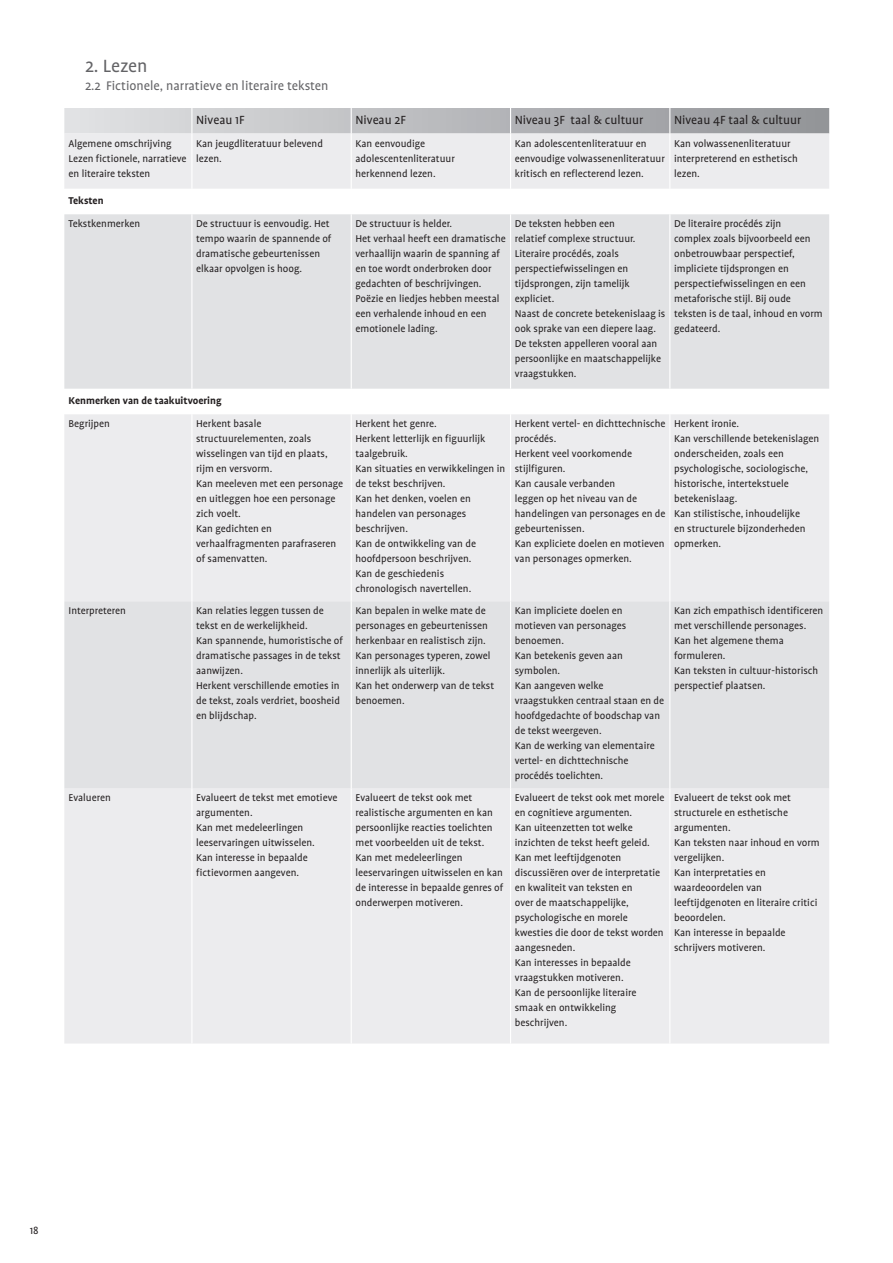
<style>
.page{position:relative;width:893px;height:1263px;background:#fff}
.page>*{position:absolute;margin:0;border:0;box-sizing:border-box;transform-origin:0 0}
.Subkop_groot{font:20.25px "Profile";color:#636366}
.Sub_Subkop{font:14.25px "Profile";color:#636366}
.Tabeltekst{font:13.5px "Profile";color:#231f20}
.t1{font:12px "Profile";color:#231f20}
.Tabeltekst-2{font:11.25px/15px "Profile";color:#231f20}
.Tabeltekst-3{font:700 11.25px "Profile";color:#231f20}
</style>
<div class="page">
<div style="left:64px;top:134px;width:765px;height:909px;background:#ececee"></div>
<svg style="left:64px;top:189px;width:765px;height:25px"></svg>
<svg style="left:64px;top:214px;width:765px;height:574px;background:#e6e6e8"></svg>
<svg style="left:64px;top:108px;width:765px;height:26px;background:#bbbcbf"></svg>
<hr style="left:191px;top:134px;width:1px;height:55px;background:#fff">
<hr style="left:351px;top:134px;width:1px;height:55px;background:#fff">
<hr style="left:510px;top:134px;width:1px;height:55px;background:#fff">
<hr style="left:669px;top:134px;width:1px;height:55px;background:#fff">
<hr style="left:191px;top:214px;width:1px;height:175px;background:#fff">
<hr style="left:351px;top:214px;width:1px;height:175px;background:#fff">
<hr style="left:510px;top:214px;width:1px;height:175px;background:#fff">
<hr style="left:669px;top:214px;width:1px;height:175px;background:#fff">
<hr style="left:191px;top:414px;width:1px;height:187px;background:#fff">
<hr style="left:351px;top:414px;width:1px;height:187px;background:#fff">
<hr style="left:510px;top:414px;width:1px;height:187px;background:#fff">
<hr style="left:669px;top:414px;width:1px;height:187px;background:#fff">
<hr style="left:191px;top:601px;width:1px;height:187px;background:#fff">
<hr style="left:351px;top:601px;width:1px;height:187px;background:#fff">
<hr style="left:510px;top:601px;width:1px;height:187px;background:#fff">
<hr style="left:669px;top:601px;width:1px;height:187px;background:#fff">
<hr style="left:191px;top:788px;width:1px;height:255px;background:#fff">
<hr style="left:351px;top:788px;width:1px;height:255px;background:#fff">
<hr style="left:510px;top:788px;width:1px;height:255px;background:#fff">
<hr style="left:669px;top:788px;width:1px;height:255px;background:#fff">
<p class="Subkop_groot" style="left:85px;top:55px;width:64px">2. Lezen</p>
<p class="Sub_Subkop" style="left:85px;top:78px;width:245px">2.2 Fictionele, narratieve en literaire teksten</p>
<p class="Tabeltekst" style="left:196px;top:113px;width:50px">Niveau 1F</p>
<p class="Tabeltekst" style="left:355px;top:113px;width:52px">Niveau 2F</p>
<p class="Tabeltekst" style="left:515px;top:113px;width:130px">Niveau 3F taal &amp; cultuur</p>
<p class="Tabeltekst" style="left:674px;top:113px;width:129px">Niveau 4F taal &amp; cultuur</p>
<p class="Tabeltekst-2" style="left:69px;top:136px;width:119px">Algemene omschrijving<br>Lezen fictionele, narratieve en literaire teksten</p>
<p class="Tabeltekst-2" style="left:196px;top:136px;width:128px">Kan jeugdliteratuur belevend lezen.</p>
<p class="Tabeltekst-2" style="left:355px;top:136px;width:101px">Kan eenvoudige adolescentenliteratuur herkennend lezen.</p>
<p class="Tabeltekst-2" style="left:515px;top:136px;width:152px">Kan adolescentenliteratuur en eenvoudige volwassenenliteratuur kritisch en reflecterend lezen.</p>
<p class="Tabeltekst-2" style="left:674px;top:136px;width:125px">Kan volwassenenliteratuur interpreterend en esthetisch lezen.</p>
<p class="Tabeltekst-3" style="left:69px;top:194px;width:36px">Teksten</p>
<p class="Tabeltekst-2" style="left:69px;top:216px;width:73px">Tekstkenmerken</p>
<p class="Tabeltekst-2" style="left:196px;top:216px;width:137px">De structuur is eenvoudig. Het tempo waarin de spannende of dramatische gebeurtenissen elkaar opvolgen is hoog.</p>
<p class="Tabeltekst-2" style="left:355px;top:216px;width:98px">De structuur is helder.</p>
<p class="Tabeltekst-2" style="left:515px;top:216px;width:122px">De teksten hebben een relatief complexe structuur.<br>Literaire procédés, zoals perspectiefwisselingen en tijdsprongen, zijn tamelijk expliciet.</p>
<p class="Tabeltekst-2" style="left:515px;top:306px;width:152px">Naast de concrete betekenislaag is ook sprake van een diepere laag.</p>
<p class="Tabeltekst-2" style="left:515px;top:336px;width:148px">De teksten appelleren vooral aan persoonlijke en maatschappelijke vraagstukken.</p>
<p class="Tabeltekst-2" style="left:674px;top:216px;width:150px">De literaire procédés zijn<br>complex zoals bijvoorbeeld een onbetrouwbaar perspectief, impliciete tijdsprongen en perspectiefwisselingen en een metaforische stijl. Bij oude teksten is de taal, inhoud en vorm gedateerd.</p>
<p class="Tabeltekst-2" style="left:355px;top:231px;width:152px">Het verhaal heeft een dramatische verhaallijn waarin de spanning af en toe wordt onderbroken door gedachten of beschrijvingen.</p>
<p class="Tabeltekst-2" style="left:355px;top:291px;width:146px">Poëzie en liedjes hebben meestal een verhalende inhoud en een emotionele lading.</p>
<p class="Tabeltekst-3" style="left:69px;top:394px;width:155px">Kenmerken van de taakuitvoering</p>
<p class="Tabeltekst-2" style="left:69px;top:416px;width:43px">Begrijpen</p>
<p class="Tabeltekst-2" style="left:196px;top:416px;width:133px">Herkent basale structuurelementen, zoals wisselingen van tijd en plaats, rijm en versvorm.</p>
<p class="Tabeltekst-2" style="left:196px;top:476px;width:149px">Kan meeleven met een personage en uitleggen hoe een personage zich voelt.</p>
<p class="Tabeltekst-2" style="left:196px;top:521px;width:142px">Kan gedichten en verhaalfragmenten parafraseren of samenvatten.</p>
<p class="Tabeltekst-2" style="left:69px;top:603px;width:59px">Interpreteren</p>
<p class="Tabeltekst-2" style="left:196px;top:603px;width:129px">Kan relaties leggen tussen de tekst en de werkelijkheid.</p>
<p class="Tabeltekst-2" style="left:196px;top:633px;width:148px">Kan spannende, humoristische of dramatische passages in de tekst aanwijzen.</p>
<p class="Tabeltekst-2" style="left:196px;top:678px;width:145px;text-align:justify">Herkent verschillende emoties in de tekst, zoals verdriet, boosheid en blijdschap.</p>
<p class="Tabeltekst-2" style="left:69px;top:790px;width:44px">Evalueren</p>
<p class="Tabeltekst-2" style="left:196px;top:790px;width:143px">Evalueert de tekst met emotieve argumenten.</p>
<p class="Tabeltekst-2" style="left:196px;top:820px;width:120px">Kan met medeleerlingen leeservaringen uitwisselen.</p>
<p class="Tabeltekst-2" style="left:196px;top:850px;width:113px">Kan interesse in bepaalde fictievormen aangeven.</p>
<p class="Tabeltekst-2" style="left:355px;top:416px;width:83px">Herkent het genre.</p>
<p class="Tabeltekst-2" style="left:355px;top:431px;width:131px">Herkent letterlijk en figuurlijk taalgebruik.</p>
<p class="Tabeltekst-2" style="left:355px;top:461px;width:151px">Kan situaties en verwikkelingen in de tekst beschrijven.</p>
<p class="Tabeltekst-2" style="left:355px;top:491px;width:117px">Kan het denken, voelen en handelen van personages beschrijven.</p>
<p class="Tabeltekst-2" style="left:355px;top:536px;width:122px">Kan de ontwikkeling van de hoofdpersoon beschrijven.</p>
<p class="Tabeltekst-2" style="left:355px;top:566px;width:117px">Kan de geschiedenis chronologisch navertellen.</p>
<p class="Tabeltekst-2" style="left:355px;top:603px;width:134px">Kan bepalen in welke mate de personages en gebeurtenissen herkenbaar en realistisch zijn.</p>
<p class="Tabeltekst-2" style="left:355px;top:648px;width:136px">Kan personages typeren, zowel innerlijk als uiterlijk.</p>
<p class="Tabeltekst-2" style="left:355px;top:678px;width:140px">Kan het onderwerp van de tekst benoemen.</p>
<p class="Tabeltekst-2" style="left:355px;top:790px;width:139px">Evalueert de tekst ook met realistische argumenten en kan persoonlijke reacties toelichten met voorbeelden uit de tekst.</p>
<p class="Tabeltekst-2" style="left:355px;top:850px;width:149px">Kan met medeleerlingen leeservaringen uitwisselen en kan de interesse in bepaalde genres of onderwerpen motiveren.</p>
<p class="Tabeltekst-2" style="left:515px;top:416px;width:152px">Herkent vertel- en dichttechnische procédés.</p>
<p class="Tabeltekst-2" style="left:515px;top:446px;width:119px">Herkent veel voorkomende stijlfiguren.</p>
<p class="Tabeltekst-2" style="left:515px;top:476px;width:152px">Kan causale verbanden<br>leggen op het niveau van de handelingen van personages en de gebeurtenissen.</p>
<p class="Tabeltekst-2" style="left:515px;top:536px;width:151px">Kan expliciete doelen en motieven van personages opmerken.</p>
<p class="Tabeltekst-2" style="left:674px;top:416px;width:67px">Herkent ironie.</p>
<p class="Tabeltekst-2" style="left:674px;top:431px;width:147px">Kan verschillende betekenislagen onderscheiden, zoals een psychologische, sociologische, historische, intertekstuele betekenislaag.</p>
<p class="Tabeltekst-2" style="left:674px;top:506px;width:133px">Kan stilistische, inhoudelijke en structurele bijzonderheden opmerken.</p>
<p class="Tabeltekst-2" style="left:515px;top:603px;width:113px">Kan impliciete doelen en motieven van personages benoemen.</p>
<p class="Tabeltekst-2" style="left:515px;top:648px;width:110px">Kan betekenis geven aan symbolen.</p>
<p class="Tabeltekst-2" style="left:515px;top:678px;width:151px">Kan aangeven welke vraagstukken centraal staan en de hoofdgedachte of boodschap van de tekst weergeven.</p>
<p class="Tabeltekst-2" style="left:515px;top:738px;width:141px">Kan de werking van elementaire vertel- en dichttechnische procédés toelichten.</p>
<p class="Tabeltekst-2" style="left:515px;top:790px;width:151px">Evalueert de tekst ook met morele en cognitieve argumenten.</p>
<p class="Tabeltekst-2" style="left:515px;top:820px;width:137px">Kan uiteenzetten tot welke inzichten de tekst heeft geleid.</p>
<p class="Tabeltekst-2" style="left:515px;top:850px;width:150px">Kan met leeftijdgenoten discussiëren over de interpretatie en kwaliteit van teksten en<br>over de maatschappelijke, psychologische en morele kwesties die door de tekst worden aangesneden.</p>
<p class="Tabeltekst-2" style="left:515px;top:955px;width:117px">Kan interesses in bepaalde vraagstukken motiveren.</p>
<p class="Tabeltekst-2" style="left:515px;top:985px;width:123px">Kan de persoonlijke literaire smaak en ontwikkeling beschrijven.</p>
<p class="Tabeltekst-2" style="left:674px;top:603px;width:151px">Kan zich empathisch identificeren met verschillende personages.</p>
<p class="Tabeltekst-2" style="left:674px;top:633px;width:111px">Kan het algemene thema formuleren.</p>
<p class="Tabeltekst-2" style="left:674px;top:663px;width:146px">Kan teksten in cultuur-historisch perspectief plaatsen.</p>
<p class="Tabeltekst-2" style="left:674px;top:790px;width:118px">Evalueert de tekst ook met</p>
<p class="Tabeltekst-2" style="left:674px;top:805px;width:115px">structurele en esthetische argumenten.</p>
<p class="Tabeltekst-2" style="left:674px;top:835px;width:147px">Kan teksten naar inhoud en vorm vergelijken.</p>
<p class="Tabeltekst-2" style="left:674px;top:865px;width:145px">Kan interpretaties en waardeoordelen van leeftijdgenoten en literaire critici beoordelen.</p>
<p class="Tabeltekst-2" style="left:674px;top:925px;width:113px">Kan interesse in bepaalde schrijvers motiveren.</p>
<p class="t1" style="left:30px;top:1224px;width:10px">18</p>
</div>
